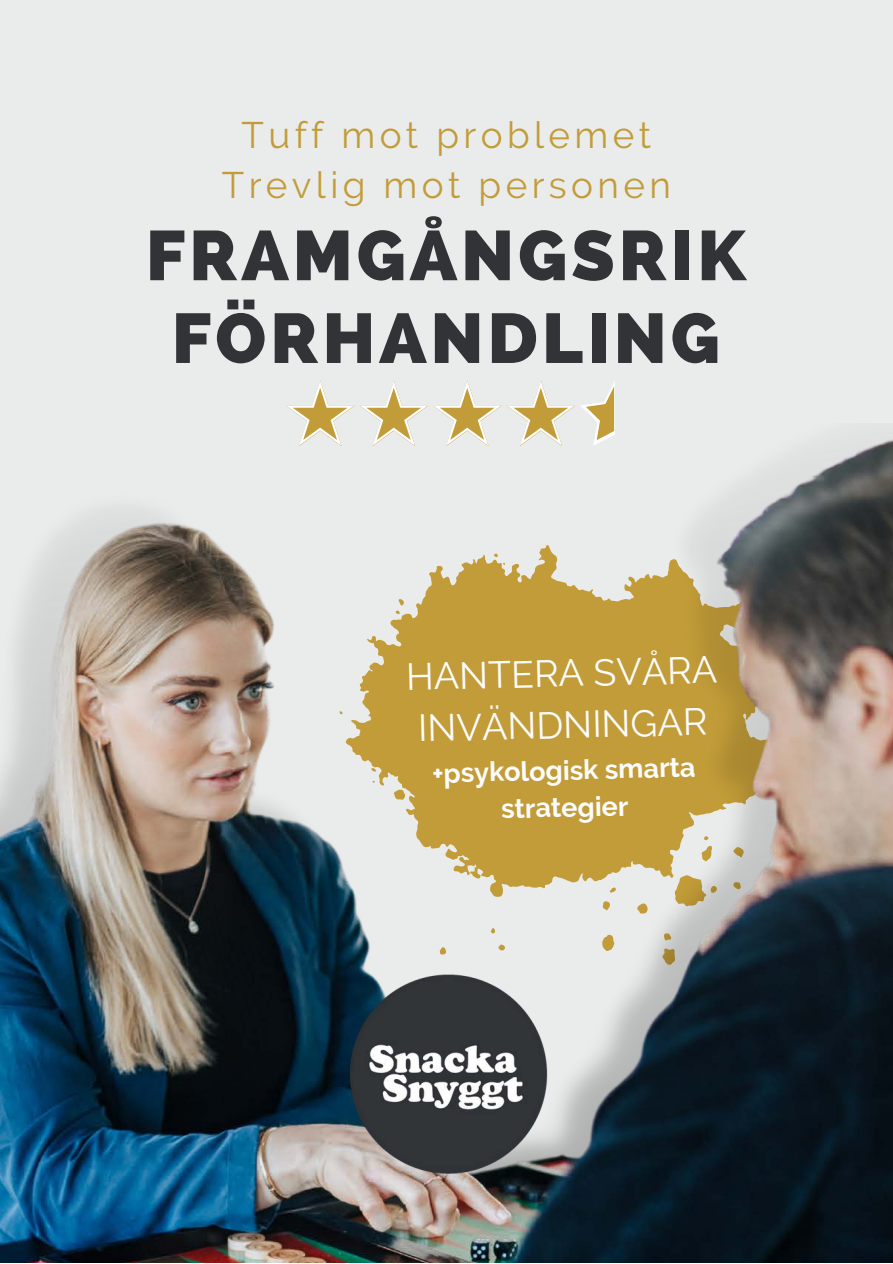
<style>
.page{position:relative;width:893px;height:1264px;background:#fff}
.page>*{position:absolute;margin:0;border:0;box-sizing:border-box;transform-origin:0 0}
.t1{font:800 70.05px/82.7px "Raleway";letter-spacing:.06em;color:#313337;text-align:center}
.t2{font:37.5px/51.8px "Raleway";color:#fcfcfc}
.t3{font:36.75px "Raleway";letter-spacing:.12em;color:#c29c38}
.t4{font:700 27px/37px "Raleway";color:#fcfcfc;text-align:center}
</style>
<div class="page">
<div style="left:0;top:21px;width:892px;height:1241px;background:#eaebeb"></div>
<img style="left:0;top:423px;width:892px;height:839px">
<img style="left:249px;top:945px;width:394px;height:263px">
<svg style="left:286px;top:381px;width:328px;height:65px"></svg>
<p class="t3" style="left:241px;top:113px;width:411px">Tuff mot problemet</p>
<p class="t3" style="left:222px;top:164px;width:450px">Trevlig mot personen</p>
<p class="t1" style="left:146px;top:214px;width:601px">FRAMGÅNGSRIK<br>FÖRHANDLING</p>
<p class="t2" style="left:405px;top:650px;width:312px;rotate:-1deg">HANTERA SVÅRA<br>INVÄNDNINGAR</p>
<p class="t4" style="left:432px;top:754px;width:265px;rotate:-1deg">+psykologisk smarta strategier</p>
</div>
